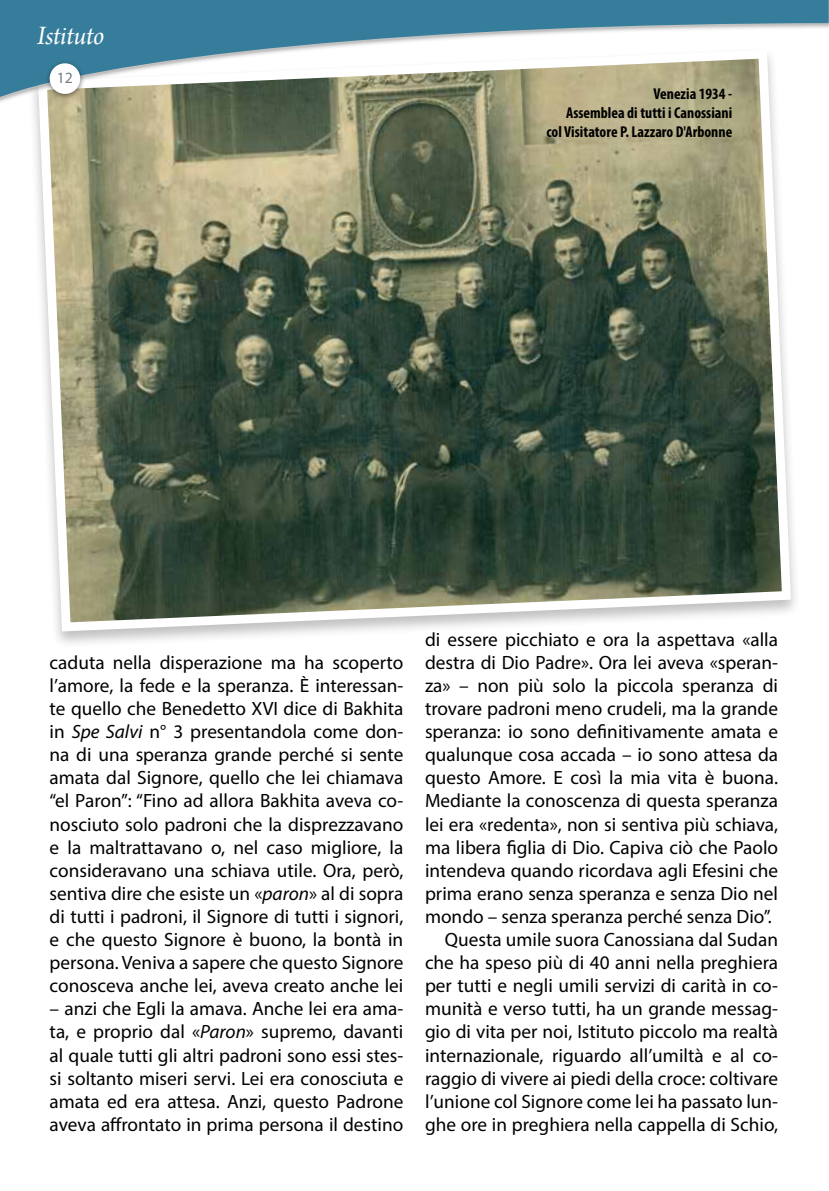
<style>
.page{position:relative;width:829px;height:1191px;background:#fff}
.page>*{position:absolute;margin:0;border:0;box-sizing:border-box;transform-origin:0 0}
.t1{font:28px "Arno Pro Italic Subhead";letter-spacing:-.01em;color:#fff}
.t2{font:19.25px/23.1px "Myriad Pro";color:#000;text-align:justify}
.t3{font:700 condensed 15.75px/18.9px "Myriad Pro";color:#000;text-align:right}
.t4{font:15.75px "Myriad Pro";color:#727f86}
.s1{font-style:italic}
</style>
<div class="page">
<svg style="left:34px;top:110px;width:761px;height:526px;background:#6b7561"></svg>
<svg style="left:33px;top:103px;width:741px;height:7px;background:#949475"></svg>
<svg style="left:0;top:0;width:828px;height:103px"></svg>
<div style="left:44px;top:59px;width:42px;height:42px;background:#000;opacity:.5"></div>
<div style="left:50px;top:63px;width:30px;height:31px;background:#fff;border-radius:50%"></div>
<h1 class="t1" style="left:37px;top:20px;width:69px">Istituto</h1>
<p class="t4" style="left:57px;top:68px;width:18px">12</p>
<p class="t3" style="left:546px;top:84px;width:187px">Venezia 1934 -<br>Assemblea di tutti i Canossiani<br>col Visitatore P. Lazzaro D'Arbonne</p>
<p class="t2" style="left:50px;top:650px;width:355px">caduta nella disperazione ma ha scoperto l’amore, la fede e la speranza. È interessan&shy;te quello che Benedetto XVI dice di Bakhita in <span class="s1">Spe Salvi</span> n° 3 presentandola come don&shy;na di una speranza grande perché si sente amata dal Signore, quello che lei chiamava “el Paron”: “Fino ad allora Bakhita aveva co&shy;nosciuto solo padroni che la disprezzavano e la maltrattavano o, nel caso migliore, la consideravano una schiava utile. Ora, però, sentiva dire che esiste un «<span class="s1">paron</span>» al di sopra di tutti i padroni, il Signore di tutti i signori, e che questo Signore è buono, la bontà in persona. Veniva a sapere che questo Signore conosceva anche lei, aveva creato anche lei</p>
<p class="t2" style="left:50px;top:997px;width:355px">– anzi che Egli la amava. Anche lei era ama&shy;ta, e proprio dal «<span class="s1">Paron</span>» supremo, davanti al quale tutti gli altri padroni sono essi stes&shy;si soltanto miseri servi. Lei era conosciuta e amata ed era attesa. Anzi, questo Padrone aveva affrontato in prima persona il destino</p>
<p class="t2" style="left:425px;top:627px;width:354px">di essere picchiato e ora la aspettava «alla</p>
<p class="t2" style="left:425px;top:650px;width:354px">destra di Dio Padre». Ora lei aveva «speran-</p>
<p class="t2" style="left:425px;top:673px;width:354px">za» – non più solo la piccola speranza di</p>
<p class="t2" style="left:425px;top:696px;width:354px">trovare padroni meno crudeli, ma la grande</p>
<p class="t2" style="left:425px;top:719px;width:354px">speranza: io sono definitivamente amata e</p>
<p class="t2" style="left:425px;top:743px;width:354px">qualunque cosa accada – io sono attesa da</p>
<p class="t2" style="left:425px;top:766px;width:354px">questo Amore. E così la mia vita è buona.</p>
<p class="t2" style="left:425px;top:789px;width:354px">Mediante la conoscenza di questa speranza</p>
<p class="t2" style="left:425px;top:812px;width:354px">lei era «redenta», non si sentiva più schiava,</p>
<p class="t2" style="left:425px;top:835px;width:354px">ma libera figlia di Dio. Capiva ciò che Paolo</p>
<p class="t2" style="left:425px;top:858px;width:354px">intendeva quando ricordava agli Efesini che</p>
<p class="t2" style="left:425px;top:881px;width:354px">prima erano senza speranza e senza Dio nel</p>
<p class="t2" style="left:425px;top:904px;width:348px">mondo – senza speranza perché senza Dio”.</p>
<p class="t2" style="left:445px;top:927px;width:335px">Questa umile suora Canossiana dal Sudan</p>
<p class="t2" style="left:425px;top:950px;width:354px">che ha speso più di 40 anni nella preghiera</p>
<p class="t2" style="left:425px;top:974px;width:354px">per tutti e negli umili servizi di carità in co-</p>
<p class="t2" style="left:425px;top:997px;width:354px">munità e verso tutti, ha un grande messag-</p>
<p class="t2" style="left:425px;top:1020px;width:354px">gio di vita per noi, Istituto piccolo ma realtà</p>
<p class="t2" style="left:425px;top:1043px;width:354px">internazionale, riguardo all’umiltà e al co-</p>
<p class="t2" style="left:425px;top:1066px;width:354px">raggio di vivere ai piedi della croce: coltivare</p>
<p class="t2" style="left:425px;top:1089px;width:354px">l’unione col Signore come lei ha passato lun-</p>
<p class="t2" style="left:425px;top:1112px;width:354px">ghe ore in preghiera nella cappella di Schio,</p>
</div>
